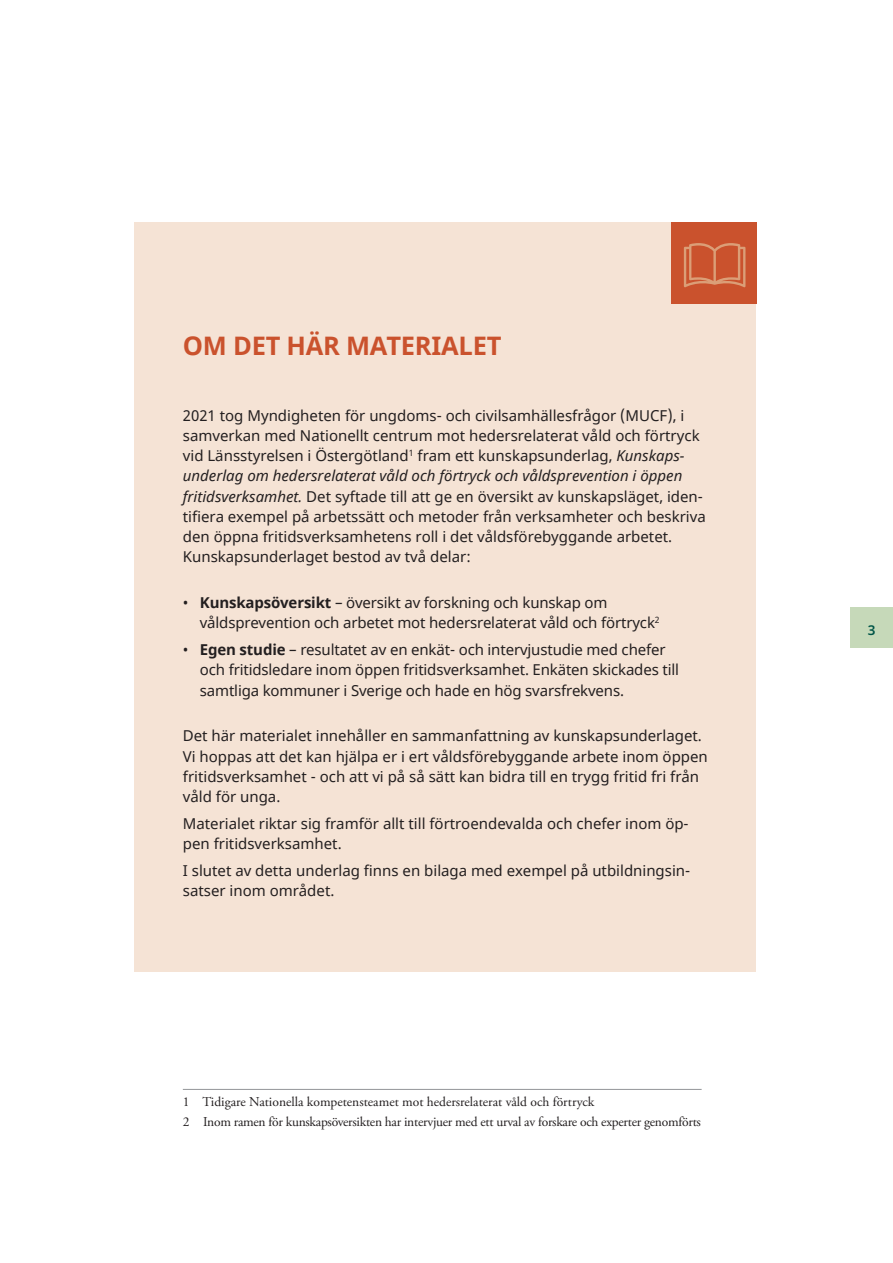
<style>
.page{position:relative;width:893px;height:1263px;background:#fff}
.page>*{position:absolute;margin:0;border:0;box-sizing:border-box;transform-origin:0 0}
.t1{font:700 25.5px "Noto Sans";letter-spacing:-.01em;color:#ca522d}
.t2{font:15px/20.2px "Noto Sans";color:#231f20}
.t3{font:13.5px/20.4px "Adobe Garamond Pro";letter-spacing:-.02em;color:#231f20}
.t4{font:600 13.5px "Noto Sans";color:#005547}
.t5{font:8.7px "Noto Sans";color:#231f20}
.s1{font-style:italic}
.s2{font-weight:700}
</style>
<div class="page">
<div style="left:134px;top:222px;width:622px;height:750px;background:#f5e3d5"></div>
<div style="left:671px;top:222px;width:85px;height:81px;background:#ca522d"></div>
<hr style="left:183px;top:1089px;width:519px;height:1px;background:#939598">
<svg style="left:684px;top:243px;width:61px;height:44px"></svg>
<div style="left:850px;top:608px;width:43px;height:40px;background:#c6d9b9"></div>
<h1 class="t1" style="left:183px;top:327px;width:320px">OM DET HÄR MATERIALET</h1>
<p class="t2" style="left:183px;top:405px;width:524px">2021 tog Myndigheten för ungdoms- och civilsamhällesfrågor (MUCF), i samverkan med Nationellt centrum mot hedersrelaterat våld och förtryck vid Länsstyrelsen i Östergötland fram ett kunskapsunderlag, <span class="s1">Kunskaps&shy;underlag om hedersrelaterat våld och förtryck och våldsprevention i öppen fritidsverksamhet.</span> Det syftade till att ge en översikt av kunskapsläget, iden&shy;tifiera exempel på arbetssätt och metoder från verksamheter och beskriva den öppna fritidsverksamhetens roll i det våldsförebyggande arbetet.<br>Kunskapsunderlaget bestod av två delar:</p>
<p class="t5" style="left:409px;top:447px;width:6px">1</p>
<p class="t2" style="left:200px;top:593px;width:461px;text-indent:-17px">• <span class="s2">Kunskapsöversikt</span> – översikt av forskning och kunskap om våldsprevention och arbetet mot hedersrelaterat våld och förtryck<sup>2</sup></p>
<p class="t2" style="left:200px;top:640px;width:481px;text-indent:-17px">• <span class="s2">Egen studie</span> – resultatet av en enkät- och intervjustudie med chefer och fritidsledare inom öppen fritidsverksamhet. Enkäten skickades till samtliga kommuner i Sverige och hade en hög svarsfrekvens.</p>
<p class="t2" style="left:183px;top:726px;width:527px">Det här materialet innehåller en sammanfattning av kunskapsunderlaget.<br>Vi hoppas att det kan hjälpa er i ert våldsförebyggande arbete inom öppen fritidsverksamhet - och att vi på så sätt kan bidra till en trygg fritid fri från våld för unga.</p>
<p class="t2" style="left:183px;top:814px;width:507px">Materialet riktar sig framför allt till förtroendevalda och chefer inom öp&shy;pen fritidsverksamhet.</p>
<p class="t2" style="left:183px;top:860px;width:509px">I slutet av detta underlag finns en bilaga med exempel på utbildningsin&shy;satser inom området.</p>
<p class="t3" style="left:183px;top:1091px;width:520px">1 Tidigare Nationella kompetensteamet mot hedersrelaterat våld och förtryck<br>2 Inom ramen för kunskapsöversikten har intervjuer med ett urval av forskare och experter genomförts</p>
<p class="t4" style="left:868px;top:621px;width:9px">3</p>
</div>
